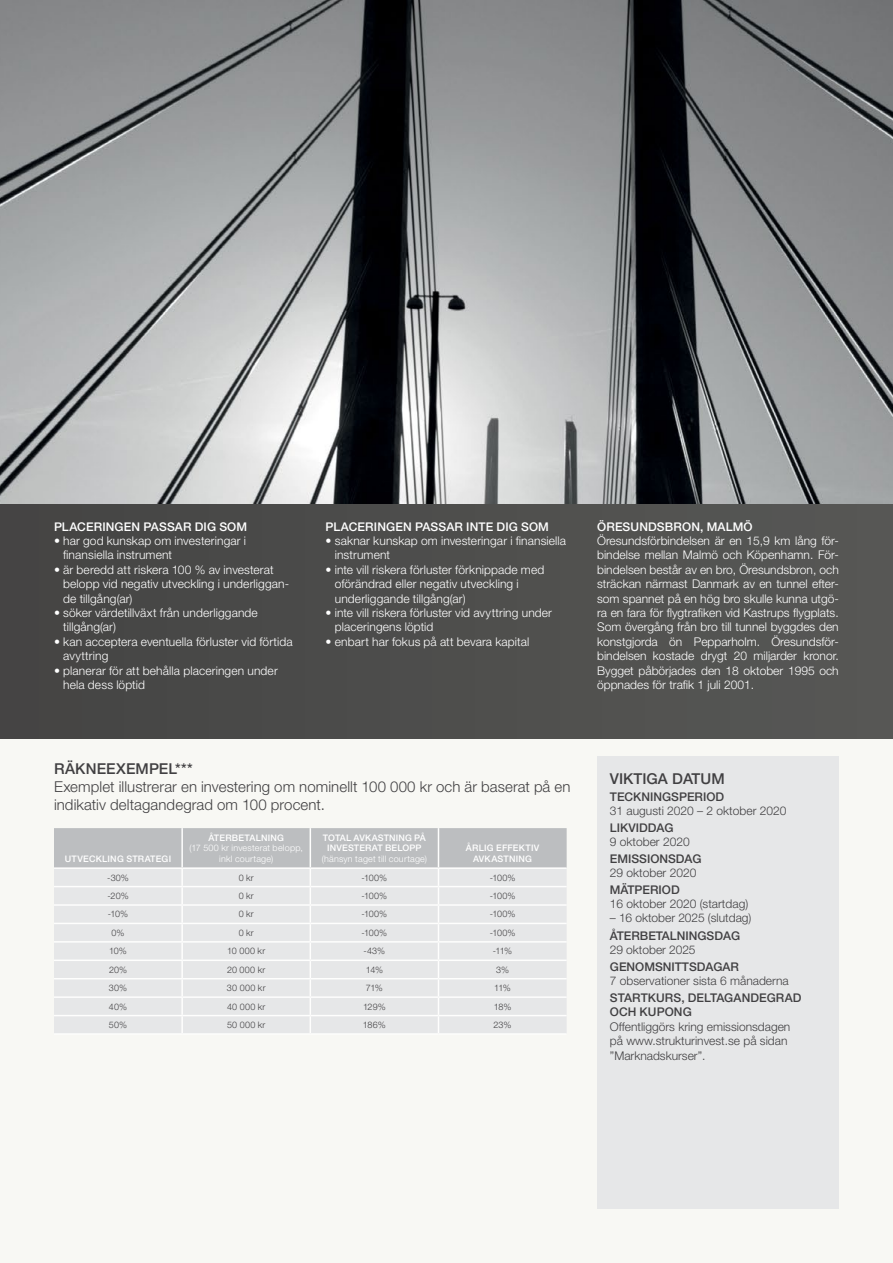
<style>
.page{position:relative;width:893px;height:1263px;background:#fff}
.page>*{position:absolute;margin:0;border:0;box-sizing:border-box;transform-origin:0 0}
.t1{font:300 15px/18px "Helvetica Neue LT Std";letter-spacing:.005em;color:#414042}
.t2{font:500 15px "Helvetica Neue LT Std";color:#414042}
.t3{font:300 12px/14.4px "Helvetica Neue LT Std";letter-spacing:.01em;color:#fff}
.t4{font:300 12px/14.4px "Helvetica Neue LT Std";color:#414042}
.t5{font:500 12px/14.2px "Helvetica Neue LT Std";color:#414042}
.t6{font:500 12px "Helvetica Neue LT Std";letter-spacing:.01em;color:#fff}
.t7{font:300 9px "Helvetica Neue LT Std";letter-spacing:.025em;color:#414042}
.t8{font:500 9px/10.8px "Helvetica Neue LT Std";letter-spacing:.02em;color:#fff;text-align:center}
.t9{font:300 9px/10.8px "Helvetica Neue LT Std";letter-spacing:.02em;color:#fff;text-align:center}
</style>
<div class="page">
<img style="left:0;top:0;width:893px;height:504px">
<div style="left:0;top:730px;width:893px;height:533px;background:#f8f8f4"></div>
<div style="left:0;top:504px;width:893px;height:234px;background:#4e4e4c"></div>
<div style="left:597px;top:756px;width:242px;height:453px;background:#e6e7e8"></div>
<svg style="left:54px;top:828px;width:513px;height:205px;background:#dfe0e1"></svg>
<hr style="left:54px;top:1033px;width:128px;height:2px;background:#fefefd">
<hr style="left:182px;top:1033px;width:128px;height:2px;background:#fefefd">
<hr style="left:310px;top:1033px;width:128px;height:2px;background:#fefefd">
<hr style="left:438px;top:1033px;width:129px;height:2px;background:#fefefd">
<p class="t6" style="left:54px;top:519px;width:195px">PLACERINGEN PASSAR DIG SOM</p>
<p class="t3" style="left:63px;top:533px;width:184px;text-indent:-9px">• har god kunskap om investeringar i finansiella instrument</p>
<p class="t3" style="left:63px;top:562px;width:227px;text-indent:-9px">• är beredd att riskera 100 % av investerat belopp vid negativ utveckling i underliggan&shy;de tillgång(ar)</p>
<p class="t3" style="left:63px;top:605px;width:196px;text-indent:-9px">• söker värdetillväxt från underliggande tillgång(ar)</p>
<p class="t3" style="left:63px;top:634px;width:231px;text-indent:-9px">• kan acceptera eventuella förluster vid förtida avyttring</p>
<p class="t3" style="left:63px;top:663px;width:216px;text-indent:-9px">• planerar för att behålla placeringen under hela dess löptid</p>
<p class="t6" style="left:326px;top:519px;width:225px">PLACERINGEN PASSAR INTE DIG SOM</p>
<p class="t3" style="left:335px;top:533px;width:233px;text-indent:-9px">• saknar kunskap om investeringar i finansiella instrument</p>
<p class="t3" style="left:335px;top:562px;width:211px;text-indent:-9px">• inte vill riskera förluster förknippade med oförändrad eller negativ utveckling i underliggande tillgång(ar)</p>
<p class="t3" style="left:335px;top:605px;width:219px;text-indent:-9px">• inte vill riskera förluster vid avyttring under placeringens löptid</p>
<p class="t3" style="left:326px;top:634px;width:205px">• enbart har fokus på att bevara kapital</p>
<p class="t2" style="left:54px;top:760px;width:140px">RÄKNEEXEMPEL***</p>
<p class="t1" style="left:54px;top:777px;width:518px">Exemplet illustrerar en investering om nominellt 100 000 kr och är baserat på en indikativ deltagandegrad om 100 procent.</p>
<p class="t8" style="left:65px;top:853px;width:108px">UTVECKLING STRATEGI</p>
<p class="t8" style="left:208px;top:832px;width:77px">ÅTERBETALNING</p>
<p class="t9" style="left:190px;top:842px;width:115px">(17 500 kr investerat belopp, inkl courtage)</p>
<p class="t8" style="left:323px;top:832px;width:104px">TOTAL AVKASTNING PÅ<br>INVESTERAT BELOPP</p>
<p class="t9" style="left:322px;top:853px;width:107px">(hänsyn taget till courtage)</p>
<p class="t8" style="left:466px;top:843px;width:75px">ÅRLIG EFFEKTIV<br>AVKASTNING</p>
<p class="t7" style="left:107px;top:872px;width:23px">-30%</p>
<p class="t7" style="left:239px;top:872px;width:17px">0 kr</p>
<p class="t7" style="left:361px;top:872px;width:27px">-100%</p>
<p class="t7" style="left:490px;top:872px;width:27px">-100%</p>
<p class="t7" style="left:107px;top:890px;width:23px">-20%</p>
<p class="t7" style="left:239px;top:890px;width:17px">0 kr</p>
<p class="t7" style="left:361px;top:890px;width:27px">-100%</p>
<p class="t7" style="left:490px;top:890px;width:27px">-100%</p>
<p class="t7" style="left:108px;top:909px;width:22px">-10%</p>
<p class="t7" style="left:239px;top:909px;width:17px">0 kr</p>
<p class="t7" style="left:361px;top:909px;width:27px">-100%</p>
<p class="t7" style="left:490px;top:909px;width:27px">-100%</p>
<p class="t7" style="left:112px;top:927px;width:15px">0%</p>
<p class="t7" style="left:239px;top:927px;width:17px">0 kr</p>
<p class="t7" style="left:361px;top:927px;width:27px">-100%</p>
<p class="t7" style="left:490px;top:927px;width:27px">-100%</p>
<p class="t7" style="left:109px;top:945px;width:19px">10%</p>
<p class="t7" style="left:227px;top:945px;width:40px">10 000 kr</p>
<p class="t7" style="left:364px;top:945px;width:23px">-43%</p>
<p class="t7" style="left:493px;top:945px;width:21px">-11%</p>
<p class="t7" style="left:109px;top:964px;width:20px">20%</p>
<p class="t7" style="left:227px;top:964px;width:40px">20 000 kr</p>
<p class="t7" style="left:366px;top:964px;width:19px">14%</p>
<p class="t7" style="left:496px;top:964px;width:14px">3%</p>
<p class="t7" style="left:109px;top:982px;width:20px">30%</p>
<p class="t7" style="left:227px;top:982px;width:40px">30 000 kr</p>
<p class="t7" style="left:366px;top:982px;width:19px">71%</p>
<p class="t7" style="left:494px;top:982px;width:18px">11%</p>
<p class="t7" style="left:109px;top:1001px;width:20px">40%</p>
<p class="t7" style="left:227px;top:1001px;width:40px">40 000 kr</p>
<p class="t7" style="left:363px;top:1001px;width:24px">129%</p>
<p class="t7" style="left:494px;top:1001px;width:19px">18%</p>
<p class="t7" style="left:109px;top:1019px;width:20px">50%</p>
<p class="t7" style="left:227px;top:1019px;width:40px">50 000 kr</p>
<p class="t7" style="left:363px;top:1019px;width:24px">186%</p>
<p class="t7" style="left:494px;top:1019px;width:19px">23%</p>
<p class="t6" style="left:597px;top:519px;width:157px">ÖRESUNDSBRON, MALMÖ</p>
<p class="t3" style="left:597px;top:533px;width:243px;text-align:justify">Öresundsförbindelsen är en 15,9 km lång för&shy;bindelse mellan Malmö och Köpenhamn. För&shy;bindelsen består av en bro, Öresundsbron, och sträckan närmast Danmark av en tunnel efter&shy;som spannet på en hög bro skulle kunna utgö&shy;ra en fara för flygtrafiken vid Kastrups flygplats.<br>Som övergång från bro till tunnel byggdes den konstgjorda ön Pepparholm. Öresundsför&shy;bindelsen kostade drygt 20 miljarder kronor.<br>Bygget påbörjades den 18 oktober 1995 och öppnades för trafik 1 juli 2001.</p>
<p class="t2" style="left:610px;top:769px;width:116px">VIKTIGA DATUM</p>
<p class="t5" style="left:610px;top:790px;width:116px">TECKNINGSPERIOD</p>
<p class="t4" style="left:610px;top:803px;width:178px">31 augusti 2020 – 2 oktober 2020</p>
<p class="t5" style="left:610px;top:821px;width:65px">LIKVIDDAG</p>
<p class="t4" style="left:610px;top:834px;width:81px">9 oktober 2020</p>
<p class="t5" style="left:610px;top:851px;width:93px">EMISSIONSDAG</p>
<p class="t4" style="left:610px;top:865px;width:88px">29 oktober 2020</p>
<p class="t5" style="left:610px;top:883px;width:71px">MÄTPERIOD</p>
<p class="t4" style="left:610px;top:896px;width:140px">16 oktober 2020 (startdag)</p>
<p class="t4" style="left:610px;top:911px;width:143px">– 16 oktober 2025 (slutdag)</p>
<p class="t5" style="left:610px;top:928px;width:132px">ÅTERBETALNINGSDAG</p>
<p class="t4" style="left:610px;top:942px;width:87px">29 oktober 2025</p>
<p class="t5" style="left:610px;top:959px;width:131px">GENOMSNITTSDAGAR</p>
<p class="t4" style="left:610px;top:973px;width:180px">7 observationer sista 6 månaderna</p>
<p class="t5" style="left:610px;top:990px;width:193px">STARTKURS, DELTAGANDEGRAD<br>OCH KUPONG</p>
<p class="t4" style="left:610px;top:1019px;width:182px">Offentliggörs kring emissionsdagen på www.strukturinvest.se på sidan ”Marknadskurser”.</p>
</div>
